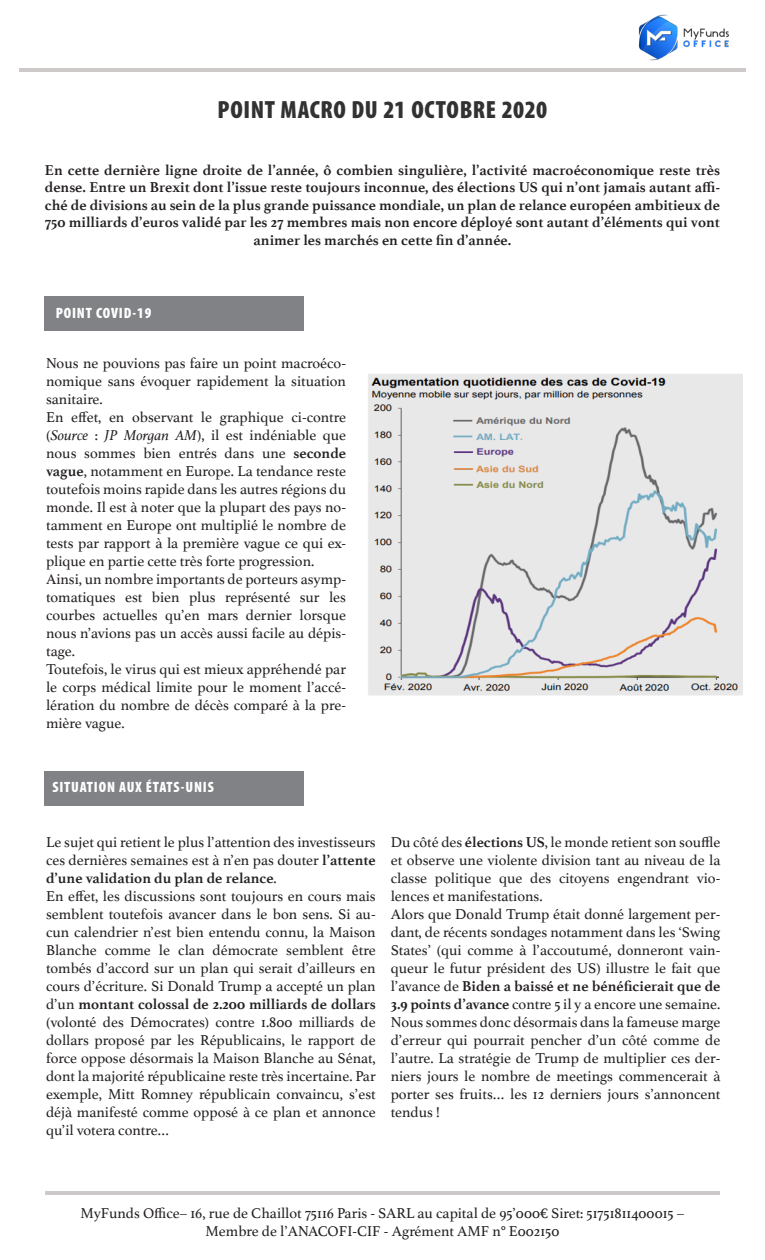
<style>
.page{position:relative;width:765px;height:1260px;background:#fff}
.page>*{position:absolute;margin:0;border:0;box-sizing:border-box;transform-origin:0 0}
.t1{font:25px "Myriad Variable Concept";letter-spacing:.02em;color:#333233}
.t2{font:15px/18px "Athelas";color:#231f20;text-align:justify}
.t3{font:700 15px/17.5px "Athelas";color:#231f20;text-align:center}
.t4{font:15px "Myriad Variable Concept";letter-spacing:.055em;color:#fff}
.s1{font-style:italic}
.s2{font-weight:700}
</style>
<div class="page">
<hr style="left:19px;top:68px;width:727px;height:4px;background:#cdc9c8">
<img style="left:638px;top:15px;width:91px;height:46px">
<hr style="left:45px;top:1191px;width:675px;height:4px;background:#cdc9c8">
<div style="left:45px;top:296px;width:259px;height:35px;background:#808285"></div>
<img style="left:368px;top:375px;width:374px;height:319px">
<div style="left:360px;top:369px;width:388px;height:331px;border:5px solid #fff"></div>
<div style="left:45px;top:771px;width:259px;height:35px;background:#808285"></div>
<p class="t1" style="left:218px;top:95px;width:331px">POINT MACRO DU 21 OCTOBRE 2020</p>
<p class="t3" style="left:45px;top:161px;width:677px">En cette dernière ligne droite de l’année, ô combien singulière, l’activité macroéconomique reste très dense. Entre un Brexit dont l’issue reste toujours inconnue, des élections US qui n’ont jamais autant affi&shy;ché de divisions au sein de la plus grande puissance mondiale, un plan de relance européen ambitieux de 750 milliards d’euros validé par les 27 membres mais non encore déployé sont autant d’éléments qui vont animer les marchés en cette fin d’année.</p>
<p class="t4" style="left:56px;top:304px;width:97px">POINT COVID-19</p>
<p class="t2" style="left:46px;top:354px;width:302px">Nous ne pouvions pas faire un point macroéco&shy;nomique sans évoquer rapidement la situation sanitaire.</p>
<p class="t2" style="left:46px;top:408px;width:302px">En effet, en observant le graphique ci-contre (<span class="s1">Source</span> : <span class="s1">JP Morgan AM</span>), il est indéniable que nous sommes bien entrés dans une <span class="s2">seconde vague</span>, notamment en Europe. La tendance reste toutefois moins rapide dans les autres régions du monde. Il est à noter que la plupart des pays no&shy;tamment en Europe ont multiplié le nombre de tests par rapport à la première vague ce qui ex&shy;plique en partie cette très forte progression.</p>
<p class="t2" style="left:46px;top:570px;width:302px">Ainsi, un nombre importants de porteurs asymp&shy;tomatiques est bien plus représenté sur les courbes actuelles qu’en mars dernier lorsque nous n’avions pas un accès aussi facile au dépis&shy;tage.</p>
<p class="t2" style="left:46px;top:660px;width:302px">Toutefois, le virus qui est mieux appréhendé par le corps médical limite pour le moment l’accé&shy;lération du nombre de décès comparé à la pre&shy;mière vague.</p>
<p class="t4" style="left:52px;top:779px;width:163px">SITUATION AUX ÉTATS-UNIS</p>
<p class="t2" style="left:46px;top:833px;width:331px">Le sujet qui retient le plus l’attention des investisseurs ces dernières semaines est à n’en pas douter <span class="s2">l’attente d’une validation du plan de relance</span>.</p>
<p class="t2" style="left:46px;top:887px;width:331px">En effet, les discussions sont toujours en cours mais semblent toutefois avancer dans le bon sens. Si au&shy;cun calendrier n’est bien entendu connu, la Maison Blanche comme le clan démocrate semblent être tombés d’accord sur un plan qui serait d’ailleurs en cours d’écriture. Si Donald Trump a accepté un plan d’un <span class="s2">montant colossal de 2.200 milliards de dollars </span>(volonté des Démocrates) contre 1.800 milliards de dollars proposé par les Républicains, le rapport de force oppose désormais la Maison Blanche au Sénat, dont la majorité républicaine reste très incertaine. Par exemple, Mitt Romney républicain convaincu, s’est déjà manifesté comme opposé à ce plan et annonce qu’il votera contre…</p>
<p class="t2" style="left:391px;top:833px;width:331px">Du côté des <span class="s2">élections US</span>, le monde retient son souffle et observe une violente division tant au niveau de la classe politique que des citoyens engendrant vio&shy;lences et manifestations.</p>
<p class="t2" style="left:391px;top:905px;width:331px">Alors que Donald Trump était donné largement per&shy;dant, de récents sondages notamment dans les ‘Swing States’ (qui comme à l’accoutumé, donneront vain&shy;queur le futur président des US) illustre le fait que l’avance de <span class="s2">Biden a baissé et ne bénéficierait que de 3.9 points d’avance</span> contre 5 il y a encore une semaine.<br>Nous sommes donc désormais dans la fameuse marge d’erreur qui pourrait pencher d’un côté comme de l’autre. La stratégie de Trump de multiplier ces der&shy;niers jours le nombre de meetings commencerait à porter ses fruits… les 12 derniers jours s’annoncent tendus !</p>
<p class="t2" style="left:81px;top:1203px;width:605px;text-align:center">MyFunds Office– 16, rue de Chaillot 75116 Paris - SARL au capital de 95’000€ Siret: 51751811400015 –<br>Membre de l’ANACOFI-CIF - Agrément AMF n° E002150</p>
</div>
